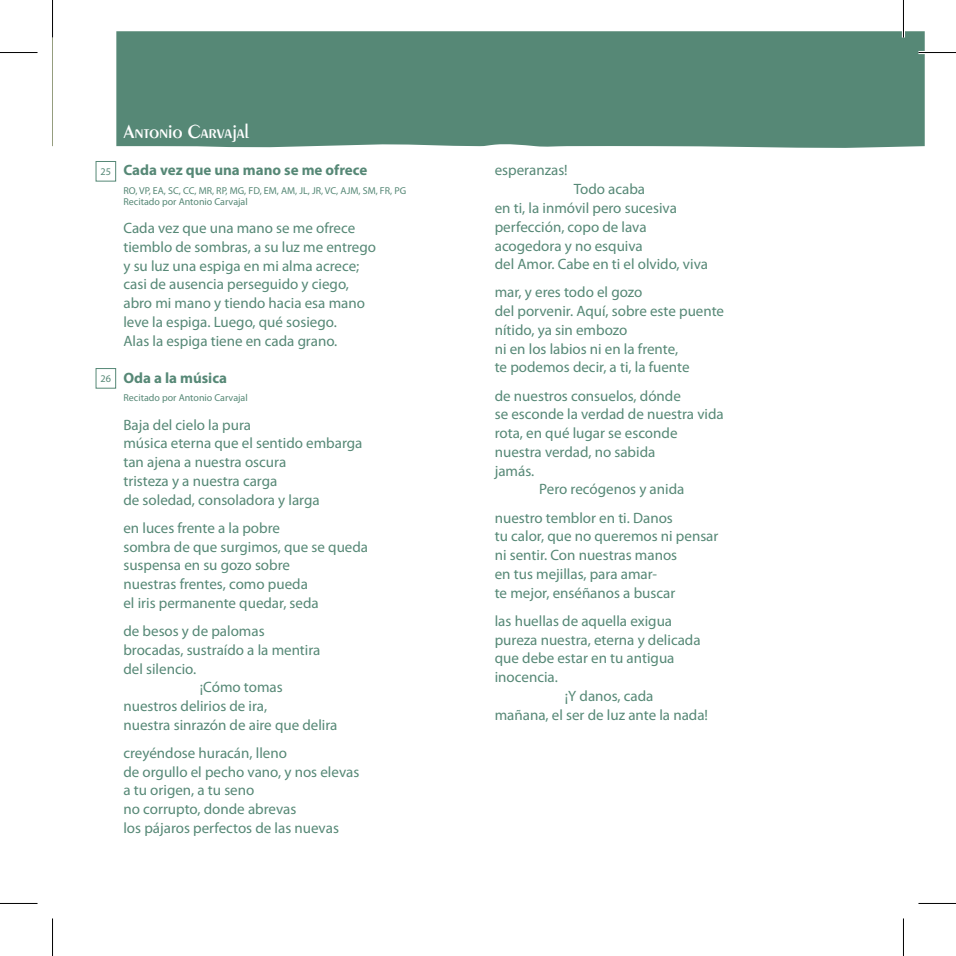
<style>
.page{position:relative;width:956px;height:956px;background:#fff}
.page>*{position:absolute;margin:0;border:0;box-sizing:border-box;transform-origin:0 0}
.t1{font:20px "Penguin Plain";color:#fff}
.t2{font:15px/18.8px "Myriad Pro";color:#568876}
.t3{font:700 15px "Myriad Pro";color:#568876}
.t4{font:10.25px "Myriad Pro";color:#568876}
.t5{font:10px/11.2px "Myriad Pro";color:#568876}
</style>
<div class="page">
<div style="left:116px;top:31px;width:808px;height:117px;background:#568876"></div>
<div style="left:96px;top:161px;width:20px;height:20px;border:1px solid #568876"></div>
<div style="left:96px;top:368px;width:20px;height:20px;border:1px solid #568876"></div>
<hr style="left:918px;top:51px;width:37px;height:3px;background:#fff">
<hr style="left:901px;top:0;width:3px;height:37px;background:#fff">
<hr style="left:0;top:52px;width:38px;height:1px;background:#000">
<hr style="left:918px;top:52px;width:37px;height:1px;background:#000">
<hr style="left:0;top:902px;width:38px;height:1px;background:#000">
<hr style="left:918px;top:902px;width:37px;height:1px;background:#000">
<hr style="left:52px;top:0;width:1px;height:37px;background:#000">
<hr style="left:52px;top:918px;width:1px;height:37px;background:#000">
<hr style="left:902px;top:0;width:1px;height:37px;background:#000">
<hr style="left:902px;top:918px;width:1px;height:37px;background:#000">
<p class="t4" style="left:101px;top:165px;width:12px">25</p>
<p class="t4" style="left:101px;top:372px;width:12px">26</p>
<h1 class="t1" style="left:123px;top:119px;width:127px">Antonio Carvajal</h1>
<p class="t3" style="left:123px;top:160px;width:245px">Cada vez que una mano se me ofrece</p>
<p class="t5" style="left:123px;top:184px;width:284px">RO, VP, EA, SC, CC, MR, RP, MG, FD, EM, AM, JL, JR, VC, AJM, SM, FR, PG<br>Recitado por Antonio Carvajal</p>
<p class="t2" style="left:123px;top:218px;width:254px">Cada vez que una mano se me ofrece tiemblo de sombras, a su luz me entrego y su luz una espiga en mi alma acrece; casi de ausencia perseguido y ciego, abro mi mano y tiendo hacia esa mano leve la espiga. Luego, qué sosiego.<br>Alas la espiga tiene en cada grano.</p>
<p class="t3" style="left:123px;top:368px;width:105px">Oda a la música</p>
<p class="t5" style="left:123px;top:392px;width:126px">Recitado por Antonio Carvajal</p>
<p class="t2" style="left:123px;top:415px;width:240px">Baja del cielo la pura<br>música eterna que el sentido embarga tan ajena a nuestra oscura<br>tristeza y a nuestra carga<br>de soledad, consoladora y larga</p>
<p class="t2" style="left:123px;top:518px;width:246px">en luces frente a la pobre<br>sombra de que surgimos, que se queda suspensa en su gozo sobre<br>nuestras frentes, como pueda<br>el iris permanente quedar, seda</p>
<p class="t2" style="left:123px;top:621px;width:143px">de besos y de palomas</p>
<p class="t2" style="left:123px;top:640px;width:198px">brocadas, sustraído a la mentira</p>
<p class="t2" style="left:123px;top:658px;width:74px">del silencio.</p>
<p class="t2" style="left:200px;top:677px;width:84px">¡Cómo tomas</p>
<p class="t2" style="left:123px;top:696px;width:145px">nuestros delirios de ira,</p>
<p class="t2" style="left:123px;top:715px;width:215px">nuestra sinrazón de aire que delira</p>
<p class="t2" style="left:123px;top:743px;width:237px">creyéndose huracán, lleno<br>de orgullo el pecho vano, y nos elevas a tu origen, a tu seno<br>no corrupto, donde abrevas<br>los pájaros perfectos de las nuevas</p>
<p class="t2" style="left:494px;top:161px;width:74px">esperanzas!</p>
<p class="t2" style="left:494px;top:179px;width:215px;text-indent:79px">Todo acaba<br>en ti, la inmóvil pero sucesiva perfección, copo de lava acogedora y no esquiva<br>del Amor. Cabe en ti el olvido, viva</p>
<p class="t2" style="left:494px;top:283px;width:231px">mar, y eres todo el gozo<br>del porvenir. Aquí, sobre este puente nítido, ya sin embozo<br>ni en los labios ni en la frente,<br>te podemos decir, a ti, la fuente</p>
<p class="t2" style="left:494px;top:386px;width:188px">de nuestros consuelos, dónde</p>
<p class="t2" style="left:494px;top:404px;width:230px">se esconde la verdad de nuestra vida</p>
<p class="t2" style="left:494px;top:423px;width:184px">rota, en qué lugar se esconde</p>
<p class="t2" style="left:494px;top:442px;width:162px">nuestra verdad, no sabida</p>
<p class="t2" style="left:494px;top:461px;width:41px">jamás.</p>
<p class="t2" style="left:539px;top:479px;width:147px">Pero recógenos y anida</p>
<p class="t2" style="left:494px;top:508px;width:225px">nuestro temblor en ti. Danos<br>tu calor, que no queremos ni pensar ni sentir. Con nuestras manos<br>en tus mejillas, para amar-<br>te mejor, enséñanos a buscar</p>
<p class="t2" style="left:494px;top:611px;width:179px">las huellas de aquella exigua</p>
<p class="t2" style="left:494px;top:629px;width:207px">pureza nuestra, eterna y delicada</p>
<p class="t2" style="left:494px;top:648px;width:181px">que debe estar en tu antigua</p>
<p class="t2" style="left:494px;top:667px;width:65px">inocencia.</p>
<p class="t2" style="left:564px;top:686px;width:90px">¡Y danos, cada</p>
<p class="t2" style="left:494px;top:704px;width:215px">mañana, el ser de luz ante la nada!</p>
</div>
